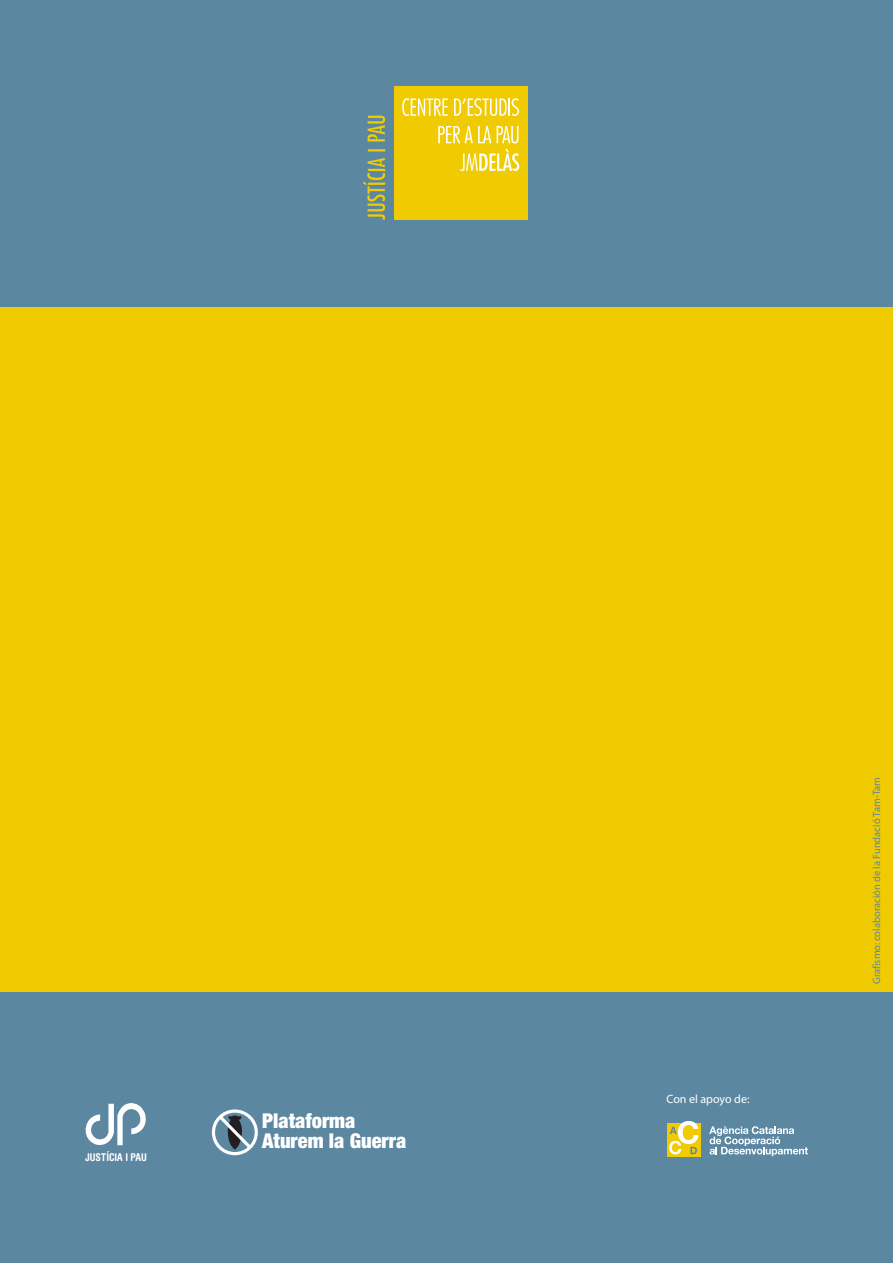
<style>
.page{position:relative;width:893px;height:1263px;background:#5c87a1}
.page>*{position:absolute;margin:0;border:0;box-sizing:border-box;transform-origin:0 0}
.t1{font:900 condensed 20.4px/19.6px "Helvetica Neue";color:#fff}
.t2{font:12px "Myriad";color:#fff}
.t3{font:700 condensed 10.8px "Helvetica Rounded";color:#fff}
.t4{font:10.5px "Myriad";letter-spacing:-.005em;color:#5c87a1}
</style>
<div class="page">
<div style="left:0;top:307px;width:893px;height:684px;background:#f0cb02"></div>
<svg style="left:85px;top:1103px;width:61px;height:42px"></svg>
<svg style="left:363px;top:158px;width:23px;height:62px"></svg>
<svg style="left:368px;top:149px;width:18px;height:2px"></svg>
<svg style="left:368px;top:116px;width:17px;height:25px"></svg>
<div style="left:394px;top:86px;width:133px;height:134px;background:#f0cb02"></div>
<svg style="left:460px;top:149px;width:59px;height:22px"></svg>
<svg style="left:438px;top:126px;width:53px;height:17px"></svg>
<svg style="left:497px;top:126px;width:21px;height:17px"></svg>
<svg style="left:402px;top:98px;width:46px;height:18px"></svg>
<svg style="left:454px;top:98px;width:65px;height:18px"></svg>
<div style="left:667px;top:1123px;width:33px;height:34px;background:#f0cb02"></div>
<svg style="left:709px;top:1126px;width:99px;height:30px"></svg>
<svg style="left:669px;top:1121px;width:29px;height:33px"></svg>
<svg style="left:212px;top:1109px;width:46px;height:46px"></svg>
<p class="t3" style="left:85px;top:1151px;width:63px">JUSTÍCIA I PAU</p>
<h1 class="t1" style="left:262px;top:1111px;width:146px">Plataforma<br>Aturem la Guerra</h1>
<p class="t2" style="left:666px;top:1093px;width:84px">Con el apoyo de:</p>
<p class="t4" style="left:872px;top:984px;width:209px;rotate:-90deg">Grafismo: colaboración de la Fundació Tam-Tam</p>
</div>
